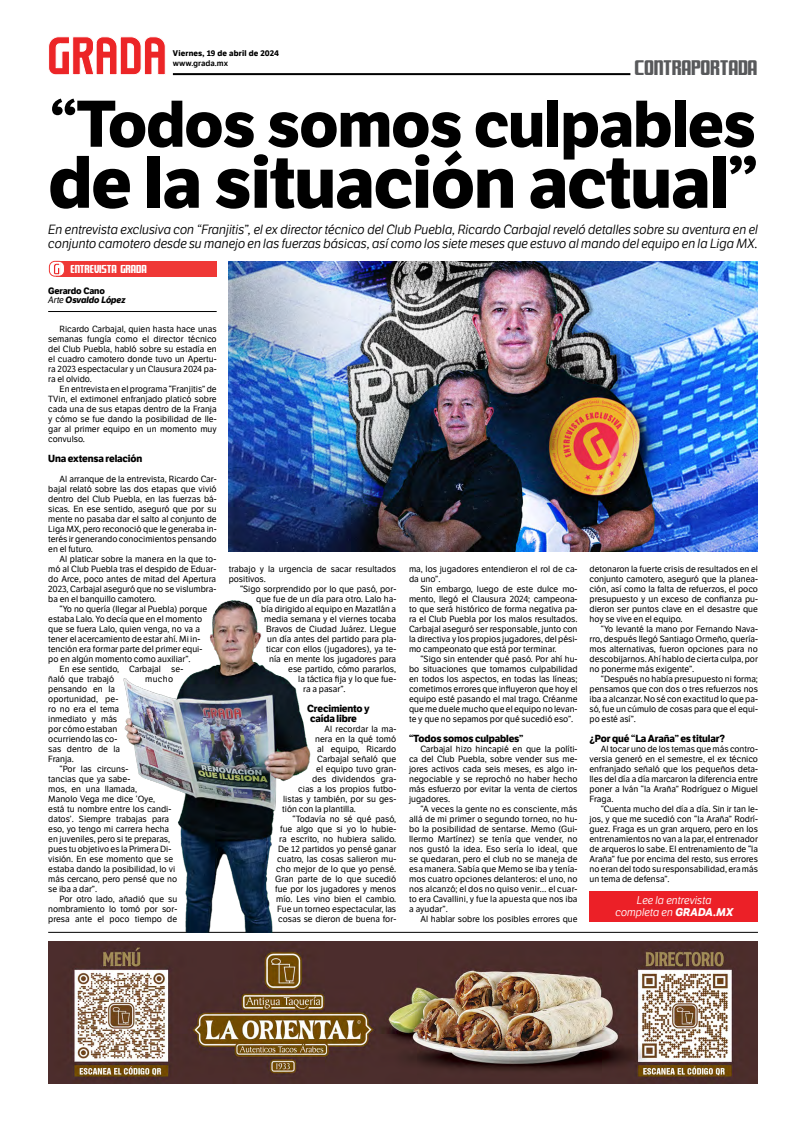
<style>
.page{position:relative;width:792px;height:1134px;background:#fff}
.page>*{position:absolute;margin:0;border:0;box-sizing:border-box;transform-origin:0 0}
.Cabeza_Principal{font:700 72px "LFT Etica";letter-spacing:-.015em;color:#000}
.Cabeza_Principal-2{font:700 64px "LFT Etica";letter-spacing:-.015em;color:#000}
.t1{font:22px "Fontana";letter-spacing:-.005em;color:#58595b}
.Sumario{font:italic 13px/14px "LFT Etica";letter-spacing:-.005em;color:#000}
.Balazo{font:12px "Fontana";color:#fff}
.Sumario-2{font:italic 11px "LFT Etica";color:#fff}
.Subtítulos{font:700 10px "LFT Etica";letter-spacing:-.015em;color:#000}
.NOMBRE__articulo{font:italic 700 9px "LFT Etica";letter-spacing:-.01em;color:#000}
.NOMBRE__articulo-2{font:700 9px "LFT Etica";letter-spacing:-.01em;color:#000}
.TEXTO{font:8.7px/10px "LFT Etica";color:#000;text-align:justify}
.t2{font:700 8px "LFT Etica";letter-spacing:.025em;color:#000}
.t3{font:600 8px "LFT Etica";color:#000}
.s1{font-weight:400}
.s2{font-weight:700}
</style>
<div class="page">
<hr style="left:173px;top:73px;width:457px;height:2px;background:#000">
<svg style="left:48px;top:36px;width:118px;height:39px"></svg>
<img style="left:48px;top:942px;width:710px;height:141px">
<hr style="left:48px;top:932px;width:710px;height:1px;background:#000">
<div style="left:56px;top:261px;width:161px;height:15px;background:#ef3836"></div>
<svg style="left:49px;top:261px;width:15px;height:15px"></svg>
<div style="left:49px;top:261px;width:16px;height:15px;border:1px solid #ef3836;border-radius:6px"></div>
<svg style="left:53px;top:263px;width:7px;height:11px"></svg>
<hr style="left:48px;top:311px;width:169px;height:1px;background:#000">
<img style="left:229px;top:261px;width:529px;height:291px">
<div style="left:590px;top:892px;width:168px;height:30px;background:#ec2027"></div>
<img style="left:92px;top:600px;width:248px;height:333px">
<p class="t2" style="left:173px;top:48px;width:108px">Viernes, 19 de abril de 2024</p>
<p class="t3" style="left:173px;top:58px;width:57px">www.grada.mx</p>
<h3 class="t1" style="left:635px;top:54px;width:124px">CONTRAPORTADA</h3>
<p class="Cabeza_Principal-2" style="left:50px;top:85px;width:707px">“Todos somos culpables</p>
<p class="Cabeza_Principal" style="left:48px;top:138px;width:711px">de la situación actual”</p>
<p class="Sumario" style="left:48px;top:223px;width:711px">En entrevista exclusiva con “Franjitis”, el ex director técnico del Club Puebla, Ricardo Carbajal reveló detalles sobre su aventura en el conjunto camotero desde su manejo en las fuerzas básicas, así como los siete meses que estuvo al mando del equipo en la Liga MX.</p>
<p class="Balazo" style="left:71px;top:261px;width:78px">ENTREVISTA GRADA</p>
<p class="NOMBRE__articulo-2" style="left:48px;top:285px;width:58px">Gerardo Cano</p>
<p class="NOMBRE__articulo" style="left:48px;top:294px;width:79px"><span class="s1">Arte</span> Osvaldo López</p>
<p class="TEXTO" style="left:48px;top:324px;width:170px;text-indent:11px">Ricardo Carbajal, quien hasta hace unas semanas fungía como el director técnico del Club Puebla, habló sobre su estadía en el cuadro camotero donde tuvo un Apertu&shy;ra 2023 espectacular y un Clausura 2024 pa&shy;ra el olvido.</p>
<p class="TEXTO" style="left:48px;top:384px;width:170px;text-indent:11px">En entrevista en el programa “Franjitis” de TVin, el extimonel enfranjado platicó sobre cada una de sus etapas dentro de la Franja y cómo se fue dando la posibilidad de lle&shy;gar al primer equipo en un momento muy convulso.</p>
<p class="Subtítulos" style="left:48px;top:452px;width:96px">Una extensa relación</p>
<p class="TEXTO" style="left:48px;top:474px;width:170px;text-indent:11px">Al arranque de la entrevista, Ricardo Car&shy;bajal relató sobre las dos etapas que vivió dentro del Club Puebla, en las fuerzas bá&shy;sicas. En ese sentido, aseguró que por su mente no pasaba dar el salto al conjunto de Liga MX, pero reconoció que le generaba in&shy;terés ir generando conocimientos pensando en el futuro.</p>
<p class="TEXTO" style="left:48px;top:554px;width:169px;text-indent:11px">Al platicar sobre la manera en la que to&shy;mó al Club Puebla tras el despido de Eduar&shy;do Arce, poco antes de mitad del Apertura 2023, Carbajal aseguró que no se vislumbra&shy;ba en el banquillo camotero.</p>
<p class="TEXTO" style="left:48px;top:604px;width:160px;text-align:left;text-indent:11px">“Yo no quería (llegar al Puebla) porque estaba Lalo. Yo decía que en el momento que se fuera Lalo, quien venga, no va a tener el acercamiento de estar ahí. Mi in&shy;tención era formar parte del primer equi&shy;po en algún momento como auxiliar”.</p>
<p class="TEXTO" style="left:48px;top:664px;width:136px;text-indent:11px">En ese sentido, Carbajal se&shy;ñaló que trabajó</p>
<p class="TEXTO" style="left:145px;top:674px;width:30px">mucho</p>
<p class="TEXTO" style="left:48px;top:684px;width:74px;text-align:left">pensando en la oportunidad, pe&shy;ro no era el tema inmediato y más por cómo estaban ocurriendo las co&shy;sas dentro de la<br>Franja.</p>
<p class="TEXTO" style="left:48px;top:764px;width:131px;text-align:left;text-indent:11px">“Por las circuns-<br>tancias que ya sabe-<br>mos, en una llamada,<br>Manolo Vega me dice ‘Oye,<br>está tu nombre entre los candi&shy;datos’. Siempre trabajas para eso, yo tengo mi carrera hecha en juveniles, pero si te preparas, pues tu objetivo es la Primera Di&shy;visión. En ese momento que se estaba dando la posibilidad, lo vi más cercano, pero pensé que no se iba a dar”.</p>
<p class="TEXTO" style="left:48px;top:894px;width:131px;text-indent:11px">Por otro lado, añadió que su nombramiento lo tomó por sor&shy;presa ante el poco tiempo de</p>
<p class="TEXTO" style="left:229px;top:564px;width:169px">trabajo y la urgencia de sacar resultados positivos.</p>
<p class="TEXTO" style="left:240px;top:584px;width:158px">“Sigo sorprendido por lo que pasó, por-</p>
<p class="TEXTO" style="left:256px;top:594px;width:142px">que fue de un día para otro. Lalo ha-</p>
<p class="TEXTO" style="left:261px;top:604px;width:136px">bía dirigido al equipo en Mazatlán a</p>
<p class="TEXTO" style="left:264px;top:614px;width:133px">media semana y el viernes tocaba</p>
<p class="TEXTO" style="left:266px;top:624px;width:131px">Bravos de Ciudad Juárez. Llegue</p>
<p class="TEXTO" style="left:267px;top:634px;width:131px">un día antes del partido para pla-</p>
<p class="TEXTO" style="left:266px;top:644px;width:132px">ticar con ellos (jugadores), ya te-</p>
<p class="TEXTO" style="left:269px;top:654px;width:129px">nía en mente los jugadores para</p>
<p class="TEXTO" style="left:288px;top:664px;width:110px">ese partido, cómo pararlos,</p>
<p class="TEXTO" style="left:298px;top:674px;width:99px">la táctica fija y lo que fue-</p>
<p class="TEXTO" style="left:303px;top:684px;width:44px">ra a pasar”.</p>
<p class="Subtítulos" style="left:307px;top:702px;width:64px">Crecimiento y</p>
<p class="Subtítulos" style="left:310px;top:712px;width:48px">caída libre</p>
<p class="TEXTO" style="left:325px;top:724px;width:73px">Al recordar la ma-</p>
<p class="TEXTO" style="left:315px;top:734px;width:82px">nera en la qué tomó</p>
<p class="TEXTO" style="left:317px;top:744px;width:81px">al equipo, Ricardo</p>
<p class="TEXTO" style="left:317px;top:754px;width:80px">Carbajal señaló que</p>
<p class="TEXTO" style="left:316px;top:764px;width:81px">el equipo tuvo gran-</p>
<p class="TEXTO" style="left:312px;top:774px;width:85px">des dividendos gra-</p>
<p class="TEXTO" style="left:298px;top:784px;width:99px">cias a los propios futbo-</p>
<p class="TEXTO" style="left:283px;top:794px;width:115px">listas y también, por su ges-</p>
<p class="TEXTO" style="left:282px;top:804px;width:75px">tión con la plantilla.</p>
<p class="TEXTO" style="left:275px;top:814px;width:123px;text-align:right">“Todavía no sé qué pasó,<br>fue algo que si yo lo hubie&shy;ra escrito, no hubiera salido.<br>De 12 partidos yo pensé ganar cuatro, las cosas salieron mu&shy;cho mejor de lo que yo pensé.<br>Gran parte de lo que sucedió fue por los jugadores y menos mío. Les vino bien el cambio.<br>Fue un torneo espectacular, las cosas se dieron de buena for-</p>
<p class="TEXTO" style="left:409px;top:564px;width:170px">ma, los jugadores entendieron el rol de ca&shy;da uno”.</p>
<p class="TEXTO" style="left:409px;top:584px;width:170px;text-indent:11px">Sin embargo, luego de este dulce mo&shy;mento, llegó el Clausura 2024; campeona&shy;to que será histórico de forma negativa pa&shy;ra el Club Puebla por los malos resultados.<br>Carbajal aseguró ser responsable, junto con la directiva y los propios jugadores, del pési&shy;mo campeonato que está por terminar.</p>
<p class="TEXTO" style="left:409px;top:654px;width:170px;text-indent:11px">“Sigo sin entender qué pasó. Por ahí hu&shy;bo situaciones que tomamos culpabilidad en todos los aspectos, en todas las líneas; cometimos errores que influyeron que hoy el equipo esté pasando el mal trago. Créanme que me duele mucho que el equipo no levan&shy;te y que no sepamos por qué sucedió eso”.</p>
<p class="Subtítulos" style="left:409px;top:732px;width:116px">“Todos somos culpables”</p>
<p class="TEXTO" style="left:409px;top:744px;width:170px;text-indent:11px">Carbajal hizo hincapié en que la políti&shy;ca del Club Puebla, sobre vender sus me&shy;jores activos cada seis meses, es algo in&shy;negociable y se reprochó no haber hecho más esfuerzo por evitar la venta de ciertos jugadores.</p>
<p class="TEXTO" style="left:409px;top:804px;width:170px;text-indent:11px">“A veces la gente no es consciente, más allá de mi primer o segundo torneo, no hu&shy;bo la posibilidad de sentarse. Memo (Gui&shy;llermo Martínez) se tenía que vender, no nos gustó la idea. Eso sería lo ideal, que se quedaran, pero el club no se maneja de esa manera. Sabía que Memo se iba y tenía&shy;mos cuatro opciones delanteros: el uno, no nos alcanzó; el dos no quiso venir… el cuar&shy;to era Cavallini, y fue la apuesta que nos iba a ayudar”.</p>
<p class="TEXTO" style="left:420px;top:914px;width:159px">Al hablar sobre los posibles errores que</p>
<p class="TEXTO" style="left:590px;top:564px;width:170px">detonaron la fuerte crisis de resultados en el conjunto camotero, aseguró que la planea&shy;ción, así como la falta de refuerzos, el poco presupuesto y un exceso de confianza pu&shy;dieron ser puntos clave en el desastre que hoy se vive en el equipo.</p>
<p class="TEXTO" style="left:590px;top:624px;width:170px;text-indent:11px">“Yo levanté la mano por Fernando Nava&shy;rro, después llegó Santiago Ormeño, quería&shy;mos alternativas, fueron opciones para no descobijarnos. Ahí hablo de cierta culpa, por no ponerme más exigente”.</p>
<p class="TEXTO" style="left:590px;top:674px;width:170px;text-indent:11px">“Después no había presupuesto ni forma; pensamos que con dos o tres refuerzos nos iba a alcanzar. No sé con exactitud lo que pa&shy;só, fue un cúmulo de cosas para que el equi&shy;po esté así”.</p>
<p class="Subtítulos" style="left:590px;top:732px;width:137px">¿Por qué “La Araña” es titular?</p>
<p class="TEXTO" style="left:590px;top:744px;width:170px;text-indent:11px">Al tocar uno de los temas que más contro&shy;versia generó en el semestre, el ex técnico enfranjado señaló que los pequeños deta&shy;lles del día a día marcaron la diferencia entre poner a Iván “la Araña” Rodríguez o Miguel Fraga.</p>
<p class="TEXTO" style="left:590px;top:804px;width:170px;text-indent:11px">“Cuenta mucho del día a día. Sin ir tan le&shy;jos, y que me sucedió con “la Araña” Rodrí&shy;guez. Fraga es un gran arquero, pero en los entrenamientos no van a la par, el entrenador de arqueros lo sabe. El entrenamiento de “la Araña” fue por encima del resto, sus errores no eran del todo su responsabilidad, era más un tema de defensa”.</p>
<p class="Sumario-2" style="left:637px;top:894px;width:76px">Lee la entrevista</p>
<p class="Sumario-2" style="left:615px;top:906px;width:119px">completa en <span class="s2">GRADA.MX</span></p>
</div>
